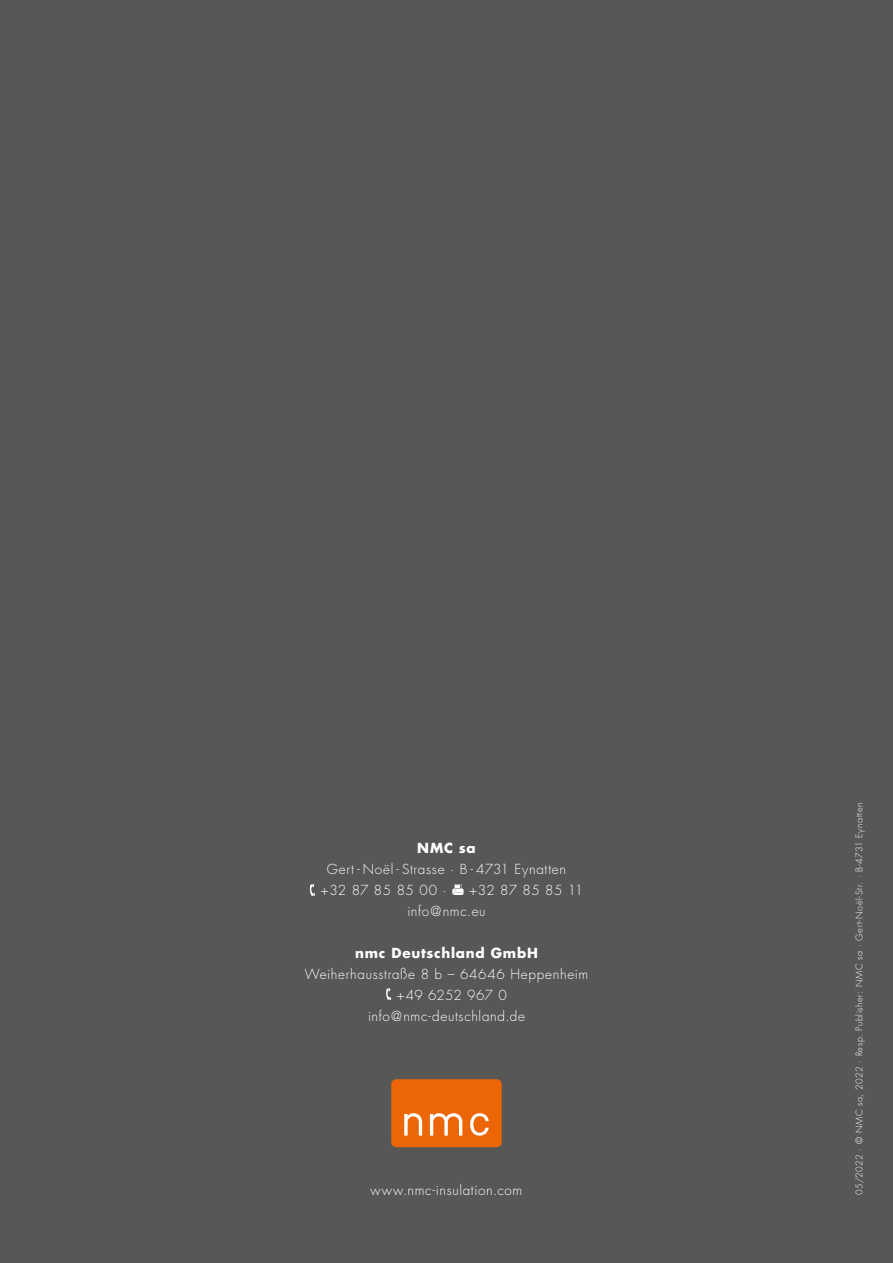
<style>
.page{position:relative;width:893px;height:1263px;background:#575756}
.page>*{position:absolute;margin:0;border:0;box-sizing:border-box;transform-origin:0 0}
.t1{font:300 13.5px/21px "Futura CE";letter-spacing:.05em;color:#fff}
.t2{font:700 13.5px "Futura CE";letter-spacing:.055em;color:#fff}
.t3{font:300 13.5px "Futura CE";letter-spacing:.01em;color:#fff}
.t4{font:300 9px "Futura CE";letter-spacing:.065em;color:#fff}
</style>
<div class="page">
<div style="left:391px;top:1079px;width:111px;height:68px;background:#ec6608;border-radius:5px"></div>
<svg style="left:404px;top:1113px;width:85px;height:22px"></svg>
<svg style="left:310px;top:884px;width:5px;height:12px"></svg>
<svg style="left:452px;top:884px;width:12px;height:11px"></svg>
<svg style="left:386px;top:988px;width:5px;height:12px"></svg>
<p class="t2" style="left:417px;top:838px;width:60px">NMC sa</p>
<p class="t1" style="left:320px;top:859px;width:247px;text-indent:6px">Gert - Noël - Strasse · B - 4731 Eynatten +32 87 85 85 00 ·</p>
<p class="t1" style="left:407px;top:880px;width:177px;text-indent:62px">+32 87 85 85 11 info@nmc.eu</p>
<p class="t2" style="left:355px;top:943px;width:184px">nmc Deutschland GmbH</p>
<p class="t1" style="left:305px;top:964px;width:285px">Weiherhausstraße 8 b – 64646 Heppenheim</p>
<p class="t3" style="left:397px;top:986px;width:112px">+49 6252 967 0</p>
<p class="t1" style="left:368px;top:1006px;width:158px">info@nmc-deutschland.de</p>
<p class="t1" style="left:371px;top:1180px;width:153px">www.nmc-insulation.com</p>
<p class="t4" style="left:853px;top:1195px;width:394px;rotate:-90deg">05/2022 · © NMC sa, 2022 · Resp. Publisher: NMC sa · Gert-Noël-Str. · B-4731 Eynatten</p>
</div>
